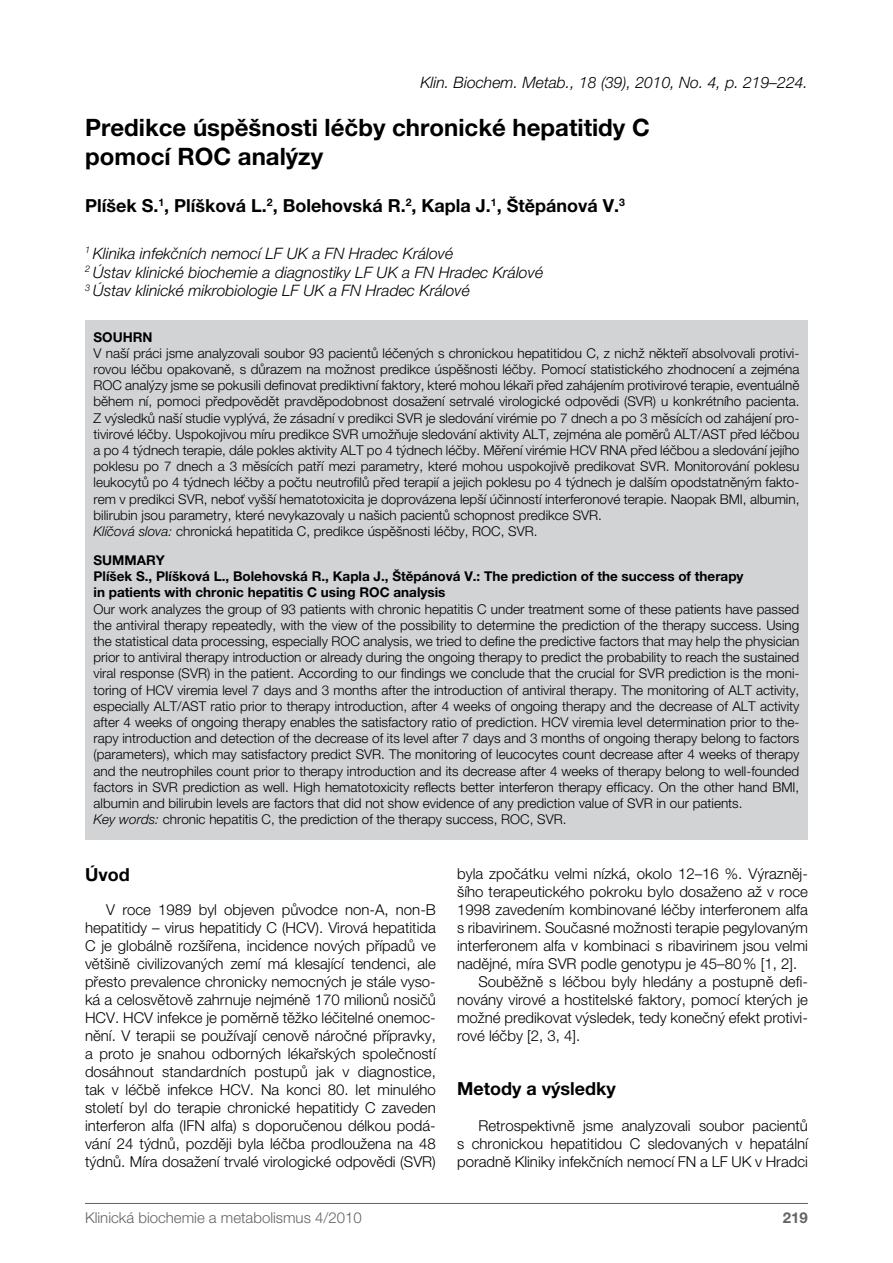
<style>
.page{position:relative;width:893px;height:1263px;background:#fff}
.page>*{position:absolute;margin:0;border:0;box-sizing:border-box;transform-origin:0 0}
.t1{font:700 24px/28.8px "Helvetica Neue CE";color:#000}
.t2{font:700 18px "Helvetica Neue CE";color:#000}
.t3{font:italic 300 15.75px/18.9px "Helvetica Neue CE";color:#000}
.t4{font:300 15px/18px "Helvetica Neue CE";color:#000;text-align:justify}
.t5{font:300 15px "Helvetica Neue CE";color:#636466}
.t6{font:700 15px "Helvetica Neue CE";color:#636466}
.t7{font:300 13.5px/16.2px "Helvetica Neue CE";color:#000}
.t8{font:700 13.5px/16.2px "Helvetica Neue CE";color:#000}
.s1{font-style:italic}
</style>
<div class="page">
<hr style="left:85px;top:1203px;width:723px;height:1px;background:#636466">
<div style="left:85px;top:320px;width:723px;height:520px;background:#d1d3d4"></div>
<p class="t3" style="left:420px;top:73px;width:389px">Klin. Biochem. Metab., 18 (39), 2010, No. 4, p. 219–224.</p>
<h1 class="t1" style="left:85px;top:113px;width:566px">Predikce úspěšnosti léčby chronické hepatitidy C pomocí ROC analýzy</h1>
<h2 class="t2" style="left:85px;top:196px;width:541px">Plíšek S.<sup>1</sup>, Plíšková L.<sup>2</sup>, Bolehovská R.<sup>2</sup>, Kapla J.<sup>1</sup>, Štěpánová V.<sup>3</sup></h2>
<p class="t3" style="left:85px;top:244px;width:460px"><sup>1</sup> Klinika infekčních nemocí LF UK a FN Hradec Králové<br><sup>2</sup> Ústav klinické biochemie a diagnostiky LF UK a FN Hradec Králové<br><sup>3</sup> Ústav klinické mikrobiologie LF UK a FN Hradec Králové</p>
<p class="t8" style="left:94px;top:329px;width:61px">SOUHRN</p>
<p class="t7" style="left:94px;top:345px;width:707px">V naší práci jsme analyzovali soubor 93 pacientů léčených s chronickou hepatitidou C, z nichž někteří absolvovali protivi&shy;rovou léčbu opakovaně, s důrazem na možnost predikce úspěšnosti léčby. Pomocí statistického zhodnocení a zejména ROC analýzy jsme se pokusili definovat prediktivní faktory, které mohou lékaři před zahájením protivirové terapie, eventuálně během ní, pomoci předpovědět pravděpodobnost dosažení setrvalé virologické odpovědi (SVR) u konkrétního pacienta.<br>Z výsledků naší studie vyplývá, že zásadní v predikci SVR je sledování virémie po 7 dnech a po 3 měsících od zahájení pro&shy;tivirové léčby. Uspokojivou míru predikce SVR umožňuje sledování aktivity ALT, zejména ale poměrů ALT/AST před léčbou a po 4 týdnech terapie, dále pokles aktivity ALT po 4 týdnech léčby. Měření virémie HCV RNA před léčbou a sledování jejího poklesu po 7 dnech a 3 měsících patří mezi parametry, které mohou uspokojivě predikovat SVR. Monitorování poklesu leukocytů po 4 týdnech léčby a počtu neutrofilů před terapií a jejich poklesu po 4 týdnech je dalším opodstatněným fakto&shy;rem v predikci SVR, neboť vyšší hematotoxicita je doprovázena lepší účinností interferonové terapie. Naopak BMI, albumin, bilirubin jsou parametry, které nevykazovaly u našich pacientů schopnost predikce SVR.<br><span class="s1">Klíčová slova:</span> chronická hepatitida C, predikce úspěšnosti léčby, ROC, SVR.</p>
<p class="t8" style="left:94px;top:552px;width:652px">SUMMARY<br>Plíšek S., Plíšková L., Bolehovská R., Kapla J., Štěpánová V.: The prediction of the success of therapy in patients with chronic hepatitis C using ROC analysis</p>
<p class="t7" style="left:94px;top:601px;width:707px">Our work analyzes the group of 93 patients with chronic hepatitis C under treatment some of these patients have passed the antiviral therapy repeatedly, with the view of the possibility to determine the prediction of the therapy success. Using the statistical data processing, especially ROC analysis, we tried to define the predictive factors that may help the physician prior to antiviral therapy introduction or already during the ongoing therapy to predict the probability to reach the sustained viral response (SVR) in the patient. According to our findings we conclude that the crucial for SVR prediction is the moni&shy;toring of HCV viremia level 7 days and 3 months after the introduction of antiviral therapy. The monitoring of ALT activity, especially ALT/AST ratio prior to therapy introduction, after 4 weeks of ongoing therapy and the decrease of ALT activity after 4 weeks of ongoing therapy enables the satisfactory ratio of prediction. HCV viremia level determination prior to the&shy;rapy introduction and detection of the decrease of its level after 7 days and 3 months of ongoing therapy belong to factors (parameters), which may satisfactory predict SVR. The monitoring of leucocytes count decrease after 4 weeks of therapy and the neutrophiles count prior to therapy introduction and its decrease after 4 weeks of therapy belong to well-founded factors in SVR prediction as well. High hematotoxicity reflects better interferon therapy efficacy. On the other hand BMI, albumin and bilirubin levels are factors that did not show evidence of any prediction value of SVR in our patients.<br><span class="s1">Key words:</span> chronic hepatitis C, the prediction of the therapy success, ROC, SVR.</p>
<h2 class="t2" style="left:85px;top:865px;width:46px">Úvod</h2>
<p class="t4" style="left:85px;top:901px;width:352px;text-indent:21px">V roce 1989 byl objeven původce non-A, non-B hepatitidy – virus hepatitidy C (HCV). Virová hepatitida C je globálně rozšířena, incidence nových případů ve většině civilizovaných zemí má klesající tendenci, ale přesto prevalence chronicky nemocných je stále vyso&shy;ká a celosvětově zahrnuje nejméně 170 milionů nosičů HCV. HCV infekce je poměrně těžko léčitelné onemoc&shy;nění. V terapii se používají cenově náročné přípravky, a proto je snahou odborných lékařských společností dosáhnout standardních postupů jak v diagnostice, tak v léčbě infekce HCV. Na konci 80. let minulého století byl do terapie chronické hepatitidy C zaveden interferon alfa (IFN alfa) s doporučenou délkou podá&shy;vání 24 týdnů, později byla léčba prodloužena na 48 týdnů. Míra dosažení trvalé virologické odpovědi (SVR)</p>
<p class="t4" style="left:457px;top:865px;width:352px">byla zpočátku velmi nízká, okolo 12–16 %. Výrazněj-</p>
<p class="t4" style="left:457px;top:883px;width:352px">šího terapeutického pokroku bylo dosaženo až v roce</p>
<p class="t4" style="left:457px;top:901px;width:352px">1998 zavedením kombinované léčby interferonem alfa</p>
<p class="t4" style="left:457px;top:919px;width:352px">s ribavirinem. Současné možnosti terapie pegylovaným</p>
<p class="t4" style="left:457px;top:937px;width:352px">interferonem alfa v kombinaci s ribavirinem jsou velmi</p>
<p class="t4" style="left:457px;top:955px;width:342px">nadějné, míra SVR podle genotypu je 45–80% [1, 2].</p>
<p class="t4" style="left:478px;top:973px;width:331px">Souběžně s léčbou byly hledány a postupně defi-</p>
<p class="t4" style="left:457px;top:991px;width:352px">novány virové a hostitelské faktory, pomocí kterých je</p>
<p class="t4" style="left:457px;top:1009px;width:352px">možné predikovat výsledek, tedy konečný efekt protivi-</p>
<p class="t4" style="left:457px;top:1027px;width:125px">rové léčby [2, 3, 4].</p>
<h2 class="t2" style="left:457px;top:1078px;width:160px">Metody a výsledky</h2>
<p class="t4" style="left:457px;top:1117px;width:352px;text-indent:21px">Retrospektivně jsme analyzovali soubor pacientů s chronickou hepatitidou C sledovaných v hepatální poradně Kliniky infekčních nemocí FN a LF UK v Hradci</p>
<p class="t5" style="left:85px;top:1209px;width:278px">Klinická biochemie a metabolismus 4/2010</p>
<p class="t6" style="left:783px;top:1209px;width:27px">219</p>
</div>
